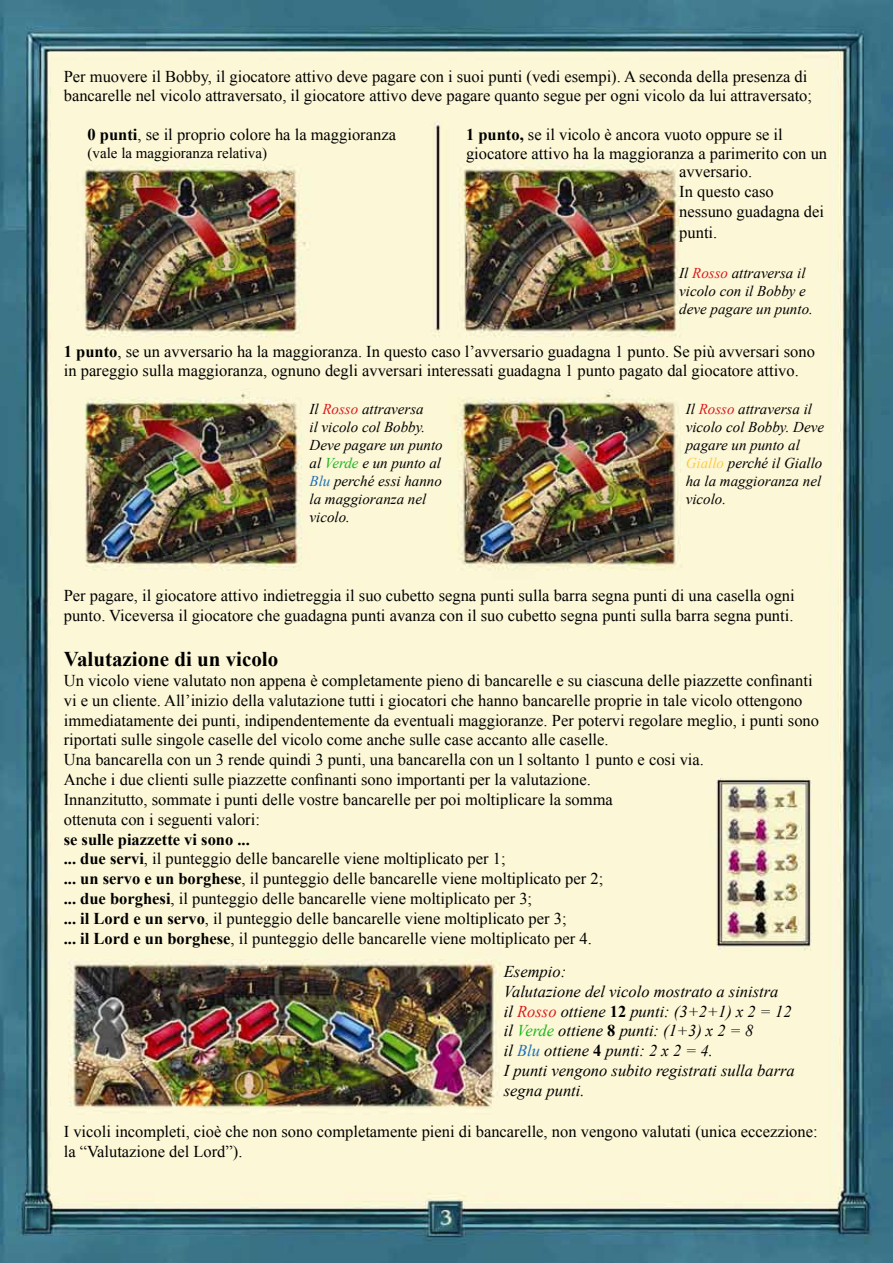
<style>
.page{position:relative;width:893px;height:1263px;background:#fff}
.page>*{position:absolute;margin:0;border:0;box-sizing:border-box;transform-origin:0 0}
.t1{font:700 21px "Times New Roman";color:#000}
.t2{font:16.5px/19.8px "Times New Roman";color:#000}
.t3{font:italic 16.5px/19.8px "Times New Roman";color:#000}
.t4{font:italic 15px/18px "Times New Roman";color:#000}
.t5{font:15px "Times New Roman";color:#000}
.s1{font-weight:700}
.s2{color:#dc171b}
.s3{color:#1ab81e}
.s4{color:#1a6eb8}
.s5{color:#fdcb41}
.s6{font-weight:700;font-style:normal}
</style>
<div class="page">
<img style="left:0;top:0;width:893px;height:1263px">
<p class="t2" style="left:64px;top:66px;width:750px">Per muovere il Bobby, il giocatore attivo deve pagare con i suoi punti (vedi esempi). A seconda della presenza di bancarelle nel vicolo attraversato, il giocatore attivo deve pagare quanto segue per ogni vicolo da lui attraversato;</p>
<p class="t2" style="left:88px;top:124px;width:310px"><span class="s1">0 punti</span>, se il proprio colore ha la maggioranza</p>
<p class="t5" style="left:88px;top:142px;width:181px">(vale la maggioranza relativa)</p>
<p class="t2" style="left:466px;top:124px;width:363px"><span class="s1">1 punto,</span> se il vicolo è ancora vuoto oppure se il giocatore attivo ha la maggioranza a parimerito con un</p>
<p class="t2" style="left:679px;top:162px;width:146px">avversario.<br>In questo caso nessuno guadagna dei</p>
<p class="t2" style="left:679px;top:223px;width:40px">punti.</p>
<p class="t4" style="left:679px;top:264px;width:135px">Il <span class="s2">Rosso</span> attraversa il vicolo con il Bobby e deve pagare un punto.</p>
<p class="t2" style="left:64px;top:341px;width:753px"><span class="s1">1 punto</span>, se un avversario ha la maggioranza. In questo caso l’avversario guadagna 1 punto. Se più avversari sono in pareggio sulla maggioranza, ognuno degli avversari interessati guadagna 1 punto pagato dal giocatore attivo.</p>
<p class="t4" style="left:310px;top:400px;width:135px">Il <span class="s2">Rosso</span> attraversa<br>il vicolo col Bobby.<br>Deve pagare un punto al <span class="s3">Verde</span> e un punto al<br><span class="s4">Blu</span> perché essi hanno la maggioranza nel vicolo.</p>
<p class="t4" style="left:686px;top:400px;width:140px">Il <span class="s2">Rosso</span> attraversa il vicolo col Bobby. Deve pagare un punto al<br><span class="s5">Giallo</span> perché il Giallo ha la maggioranza nel vicolo.</p>
<p class="t2" style="left:64px;top:586px;width:732px">Per pagare, il giocatore attivo indietreggia il suo cubetto segna punti sulla barra segna punti di una casella ogni punto. Viceversa il giocatore che guadagna punti avanza con il suo cubetto segna punti sulla barra segna punti.</p>
<p class="t1" style="left:64px;top:645px;width:216px">Valutazione di un vicolo</p>
<p class="t2" style="left:64px;top:670px;width:757px">Un vicolo viene valutato non appena è completamente pieno di bancarelle e su ciascuna delle piazzette confinanti vi e un cliente. All’inizio della valutazione tutti i giocatori che hanno bancarelle proprie in tale vicolo ottengono immediatamente dei punti, indipendentemente da eventuali maggioranze. Per potervi regolare meglio, i punti sono riportati sulle singole caselle del vicolo come anche sulle case accanto alle caselle.<br>Una bancarella con un 3 rende quindi 3 punti, una bancarella con un l soltanto 1 punto e cosi via.<br>Anche i due clienti sulle piazzette confinanti sono importanti per la valutazione.<br>Innanzitutto, sommate i punti delle vostre bancarelle per poi moltiplicare la somma<br>ottenuta con i seguenti valori:</p>
<p class="t2" style="left:64px;top:829px;width:541px"><span class="s1">se sulle piazzette vi sono ...<br>... due servi</span>, il punteggio delle bancarelle viene moltiplicato per 1;<br><span class="s1">... un servo e un borghese</span>, il punteggio delle bancarelle viene moltiplicato per 2; <span class="s1">... due borghesi</span>, il punteggio delle bancarelle viene moltiplicato per 3;<br><span class="s1">... il Lord e un servo</span>, il punteggio delle bancarelle viene moltiplicato per 3;<br><span class="s1">... il Lord e un borghese</span>, il punteggio delle bancarelle viene moltiplicato per 4.</p>
<p class="t3" style="left:504px;top:961px;width:292px">Esempio:<br>Valutazione del vicolo mostrato a sinistra<br>il <span class="s2">Rosso</span> ottiene <span class="s6">12</span> punti: (3+2+1) x 2 = 12 il <span class="s3">Verde</span> ottiene <span class="s6">8</span> punti: (1+3) x 2 = 8<br>il <span class="s4">Blu</span> ottiene <span class="s6">4</span> punti: 2 x 2 = 4.<br>I punti vengono subito registrati sulla barra segna punti.</p>
<p class="t2" style="left:64px;top:1122px;width:755px">I vicoli incompleti, cioè che non sono completamente pieni di bancarelle, non vengono valutati (unica eccezzione: la “Valutazione del Lord”).</p>
</div>
